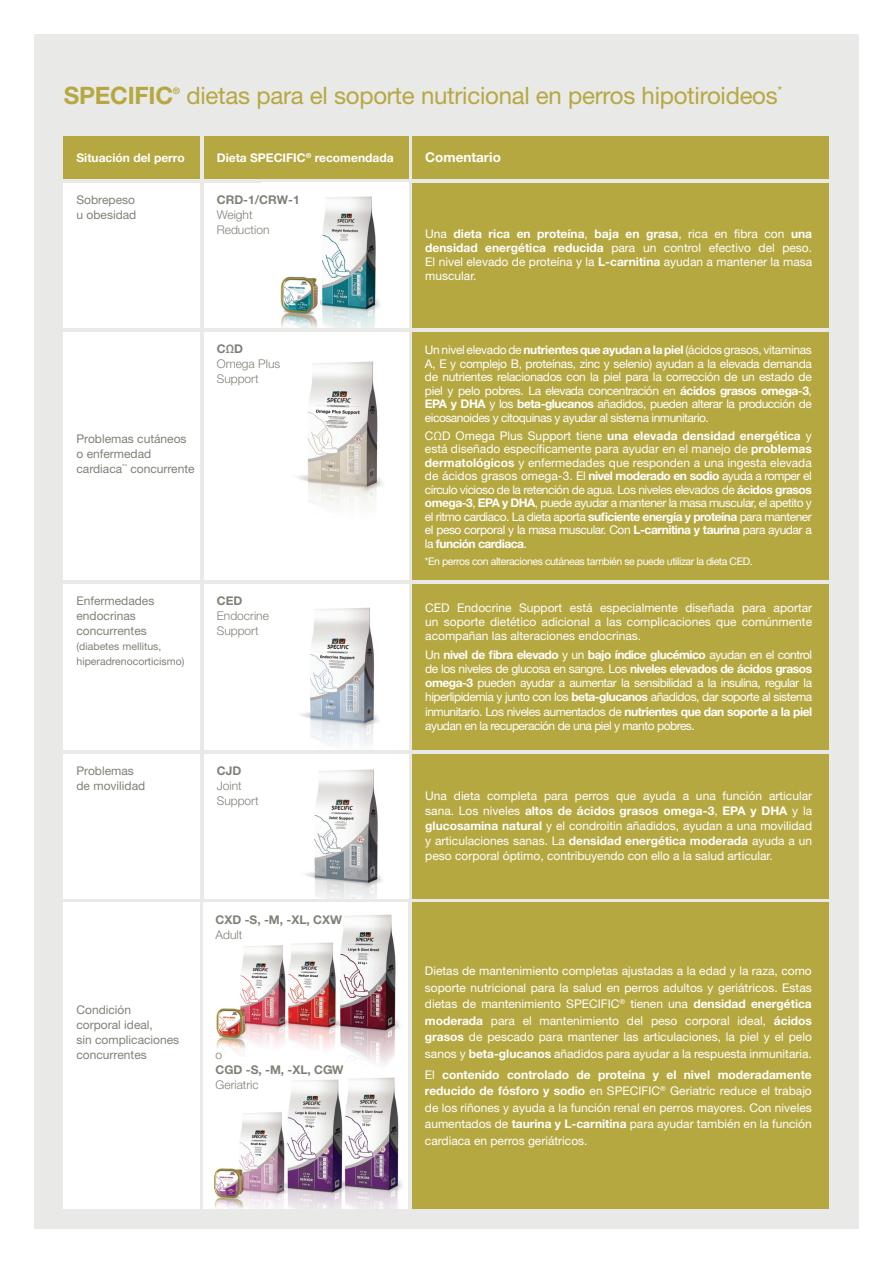
<style>
.page{position:relative;width:893px;height:1263px;background:#fff}
.page>*{position:absolute;margin:0;border:0;box-sizing:border-box;transform-origin:0 0}
.t1{font:24px "Helvetica Neue LT Std";letter-spacing:-.01em;color:#b6a841}
.t2{font:700 24px "Helvetica Neue LT Std";letter-spacing:-.01em;color:#b6a841}
.t3{font:700 13.5px "Helvetica Neue LT Std";color:#fff}
.t4{font:12px/13.5px "Helvetica Neue LT Std";color:#fff;text-align:justify}
.t5{font:12px/15px "Helvetica Neue LT Std";color:#818178}
.t6{font:300 12px/15px "Helvetica Neue LT Std";color:#818178}
.t7{font:700 12px "Helvetica Neue LT Std";color:#818178}
.t8{font:700 12px "Helvetica Neue LT Std";color:#fff}
.t9{font:10.5px "Helvetica Neue LT Std";letter-spacing:-.04em;color:#fff}
.t10{font:10.5px/15px "Helvetica Neue LT Std";color:#818178}
.t11{font:700 9px "Helvetica Neue LT Std";color:#b6a841}
.s1{font-weight:700}
</style>
<div class="page">
<div style="left:34px;top:34px;width:825px;height:1195px;background:#e9e9e8"></div>
<div style="left:204px;top:136px;width:204px;height:43px;background:#b6a841"></div>
<div style="left:64px;top:136px;width:136px;height:43px;background:#b6a841"></div>
<div style="left:412px;top:136px;width:417px;height:43px;background:#b6a841"></div>
<div style="left:204px;top:183px;width:204px;height:144px;background:#fff"></div>
<img style="left:320px;top:196px;width:60px;height:131px">
<div style="left:64px;top:183px;width:136px;height:144px;background:#fff"></div>
<div style="left:412px;top:183px;width:417px;height:144px;background:#b6a841"></div>
<div style="left:64px;top:332px;width:136px;height:247px;background:#fff"></div>
<div style="left:64px;top:902px;width:136px;height:307px;background:#fff"></div>
<div style="left:412px;top:332px;width:417px;height:247px;background:#b6a841"></div>
<div style="left:412px;top:902px;width:417px;height:307px;background:#b6a841"></div>
<div style="left:64px;top:754px;width:136px;height:144px;background:#fff"></div>
<div style="left:204px;top:332px;width:204px;height:247px;background:#fff"></div>
<img style="left:298px;top:361px;width:85px;height:146px">
<div style="left:204px;top:584px;width:204px;height:165px;background:#fff"></div>
<img style="left:301px;top:607px;width:78px;height:139px">
<div style="left:64px;top:584px;width:136px;height:165px;background:#fff"></div>
<div style="left:412px;top:584px;width:417px;height:165px;background:#b6a841"></div>
<div style="left:204px;top:754px;width:204px;height:144px;background:#fff"></div>
<img style="left:305px;top:769px;width:78px;height:129px">
<div style="left:412px;top:754px;width:417px;height:144px;background:#b6a841"></div>
<img style="left:280px;top:276px;width:38px;height:51px">
<div style="left:204px;top:902px;width:204px;height:307px;background:#fff"></div>
<img style="left:297px;top:942px;width:39px;height:108px">
<img style="left:240px;top:943px;width:57px;height:103px">
<img style="left:336px;top:914px;width:64px;height:147px">
<img style="left:216px;top:1007px;width:31px;height:50px">
<img style="left:217px;top:1009px;width:28px;height:29px">
<img style="left:350px;top:1061px;width:53px;height:148px">
<img style="left:239px;top:1112px;width:40px;height:97px">
<img style="left:279px;top:1079px;width:71px;height:130px">
<img style="left:214px;top:1167px;width:30px;height:42px">
<img style="left:214px;top:1169px;width:29px;height:29px">
<p class="t2" style="left:64px;top:81px;width:111px">SPECIFIC</p>
<p class="t11" style="left:173px;top:85px;width:9px">®</p>
<p class="t1" style="left:186px;top:81px;width:597px">dietas para el soporte nutricional en perros hipotiroideos<sup>*</sup></p>
<p class="t8" style="left:77px;top:150px;width:110px">Situación del perro</p>
<p class="t8" style="left:217px;top:150px;width:178px">Dieta SPECIFIC<sup>®</sup> recomendada</p>
<p class="t3" style="left:425px;top:149px;width:77px">Comentario</p>
<p class="t5" style="left:77px;top:192px;width:61px">Sobrepeso u obesidad</p>
<p class="t7" style="left:217px;top:192px;width:84px">CRD-1/CRW-1</p>
<p class="t6" style="left:217px;top:207px;width:37px">Weight</p>
<p class="t6" style="left:217px;top:222px;width:54px">Reduction</p>
<p class="t5" style="left:77px;top:431px;width:120px">Problemas cutáneos o enfermedad cardiaca<sup>**</sup> concurrente</p>
<p class="t7" style="left:217px;top:341px;width:28px">CΩD</p>
<p class="t6" style="left:217px;top:356px;width:65px">Omega Plus<br>Support</p>
<p class="t5" style="left:77px;top:593px;width:79px">Enfermedades endocrinas concurrentes</p>
<p class="t10" style="left:77px;top:639px;width:109px">(diabetes mellitus, hiperadrenocorticismo)</p>
<p class="t7" style="left:217px;top:593px;width:27px">CED</p>
<p class="t6" style="left:217px;top:608px;width:54px">Endocrine<br>Support</p>
<p class="t5" style="left:77px;top:763px;width:70px">Problemas de movilidad</p>
<p class="t7" style="left:217px;top:763px;width:26px">CJD</p>
<p class="t6" style="left:217px;top:778px;width:26px">Joint</p>
<p class="t6" style="left:217px;top:793px;width:43px">Support</p>
<p class="t5" style="left:77px;top:1002px;width:104px">Condición<br>corporal ideal,<br>sin complicaciones concurrentes</p>
<p class="t7" style="left:216px;top:912px;width:127px">CXD -S, -M, -XL, CXW</p>
<p class="t6" style="left:216px;top:927px;width:28px">Adult</p>
<p class="t6" style="left:216px;top:1047px;width:8px">o</p>
<p class="t7" style="left:216px;top:1062px;width:130px">CGD -S, -M, -XL, CGW</p>
<p class="t6" style="left:216px;top:1077px;width:45px">Geriatric</p>
<p class="t4" style="left:425px;top:227px;width:388px;line-height:14px">Una <span class="s1">dieta rica en proteína</span>, <span class="s1">baja en grasa</span>, rica en fibra con <span class="s1">una densidad energética reducida</span> para un control efectivo del peso.<br>El nivel elevado de proteína y la <span class="s1">L-carnitina</span> ayudan a mantener la masa muscular.</p>
<p class="t4" style="left:425px;top:343px;width:388px">Un nivel elevado de <span class="s1">nutrientes que ayudan a la piel</span> (ácidos grasos, vitaminas A, E y complejo B, proteínas, zinc y selenio) ayudan a la elevada demanda de nutrientes relacionados con la piel para la corrección de un estado de piel y pelo pobres. La elevada concentración en <span class="s1">ácidos grasos omega-3</span>, <span class="s1">EPA y DHA</span> y los <span class="s1">beta-glucanos</span> añadidos, pueden alterar la producción de eicosanoides y citoquinas y ayudar al sistema inmunitario.</p>
<p class="t4" style="left:425px;top:428px;width:388px">CΩD Omega Plus Support tiene <span class="s1">una elevada densidad energética</span> y está diseñado específicamente para ayudar en el manejo de <span class="s1">problemas dermatológicos</span> y enfermedades que responden a una ingesta elevada de ácidos grasos omega-3. El <span class="s1">nivel moderado en sodio</span> ayuda a romper el círculo vicioso de la retención de agua. Los niveles elevados de <span class="s1">ácidos grasos omega-3</span>, <span class="s1">EPA y DHA</span>, puede ayudar a mantener la masa muscular, el apetito y el ritmo cardiaco. La dieta aporta <span class="s1">suficiente energía y proteína</span> para mantener el peso corporal y la masa muscular. Con <span class="s1">L-carnitina y taurina</span> para ayudar a la <span class="s1">función cardiaca</span>.</p>
<p class="t9" style="left:425px;top:555px;width:329px">*En perros con alteraciones cutáneas también se puede utilizar la dieta CED.</p>
<p class="t4" style="left:425px;top:600px;width:388px;line-height:14.2px">CED Endocrine Support está especialmente diseñada para aportar un soporte dietético adicional a las complicaciones que comúnmente acompañan las alteraciones endocrinas.</p>
<p class="t4" style="left:425px;top:647px;width:388px;line-height:14.2px">Un <span class="s1">nivel de fibra elevado</span> y un <span class="s1">bajo índice glucémico</span> ayudan en el control de los niveles de glucosa en sangre. Los <span class="s1">niveles elevados de ácidos grasos omega-3</span> pueden ayudar a aumentar la sensibilidad a la insulina, regular la hiperlipidemia y junto con los <span class="s1">beta-glucanos</span> añadidos, dar soporte al sistema inmunitario. Los niveles aumentados de <span class="s1">nutrientes que dan soporte a la piel </span>ayudan en la recuperación de una piel y manto pobres.</p>
<p class="t4" style="left:425px;top:788px;width:388px;line-height:15px">Una dieta completa para perros que ayuda a una función articular sana. Los niveles <span class="s1">altos de ácidos grasos omega-3</span>, <span class="s1">EPA y DHA</span> y la <span class="s1">glucosamina natural</span> y el condroitin añadidos, ayudan a una movilidad y articulaciones sanas. La <span class="s1">densidad energética moderada</span> ayuda a un peso corporal óptimo, contribuyendo con ello a la salud articular.</p>
<p class="t4" style="left:425px;top:963px;width:388px;line-height:16.5px">Dietas de mantenimiento completas ajustadas a la edad y la raza, como soporte nutricional para la salud en perros adultos y geriátricos. Estas dietas de mantenimiento SPECIFIC<sup>®</sup> tienen una <span class="s1">densidad energética moderada</span> para el mantenimiento del peso corporal ideal, <span class="s1">ácidos grasos</span> de pescado para mantener las articulaciones, la piel y el pelo sanos y <span class="s1">beta-glucanos</span> añadidos para ayudar a la respuesta inmunitaria.</p>
<p class="t4" style="left:425px;top:1066px;width:388px;line-height:16.5px">El <span class="s1">contenido controlado de proteína y el nivel moderadamente reducido de fósforo y sodio</span> en SPECIFIC<sup>®</sup> Geriatric reduce el trabajo de los riñones y ayuda a la función renal en perros mayores. Con niveles aumentados de <span class="s1">taurina y L-carnitina</span> para ayudar también en la función cardiaca en perros geriátricos.</p>
</div>
